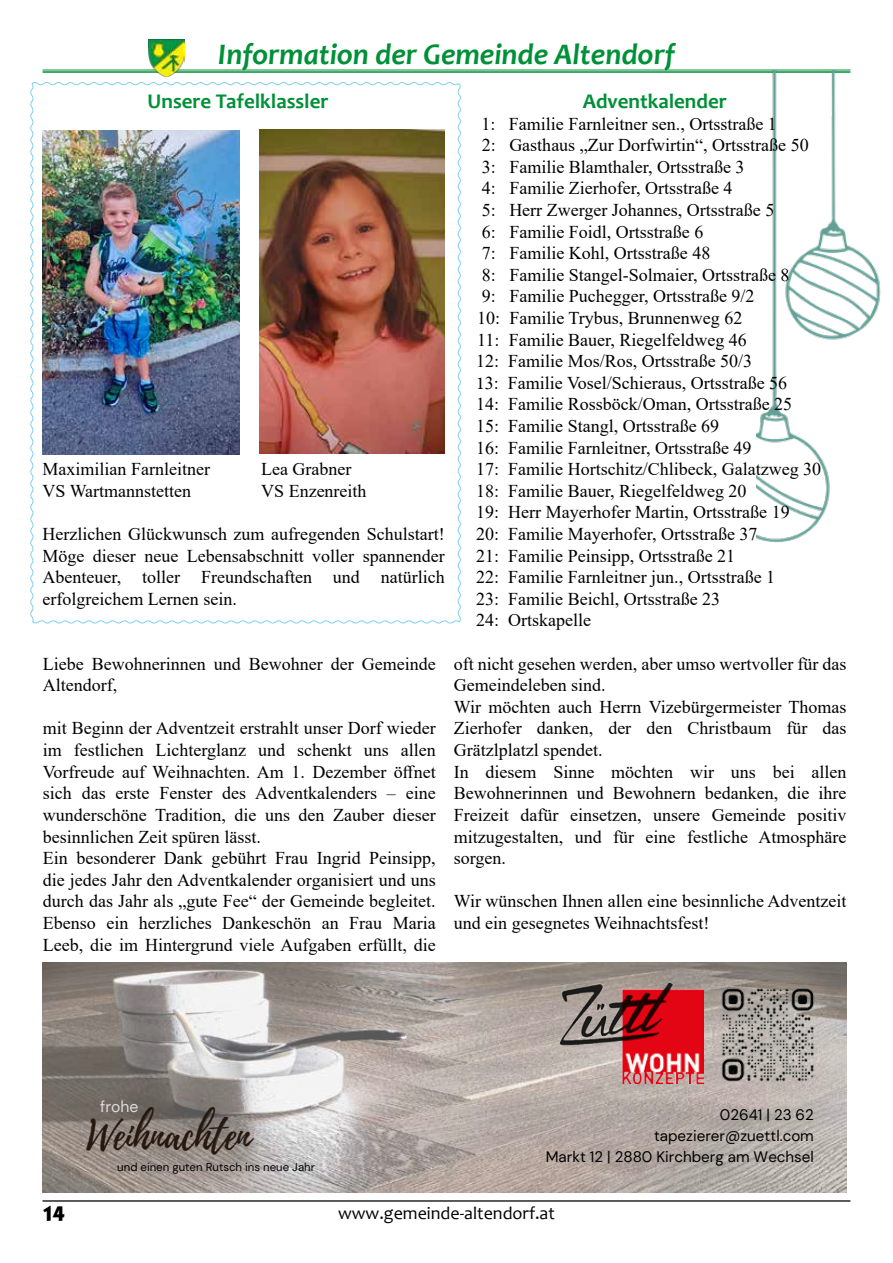
<style>
.page{position:relative;width:893px;height:1263px;background:#fff}
.page>*{position:absolute;margin:0;border:0;box-sizing:border-box;transform-origin:0 0}
.t1{font:40.2px "Playlist Script";color:#27180f}
.t2{font:italic 700 30px "Candara";color:#009037}
.t3{font:700 21px "Candara";color:#009037}
.t4{font:18px/21.6px "Times New Roman";color:#000}
.t5{font:18px "Candara";color:#000}
.t6{font:18px "Kabana Bold Plain";color:#000}
.t7{font:15.75px "DM Sans";color:#dfdbda}
.t8{font:15.15px/20.9px "DM Sans";color:#000;text-align:right}
.t9{font:11.4px "DM Sans";color:#000}
.s1{font-family:"Minion Pro"}
</style>
<div class="page">
<hr style="left:43px;top:70px;width:807px;height:1px;background:#009037">
<hr style="left:43px;top:71px;width:807px;height:2px;background:#009037">
<img style="left:149px;top:40px;width:36px;height:36px">
<hr style="left:43px;top:1200px;width:807px;height:1px;background:#000">
<img style="left:757px;top:70px;width:124px;height:473px">
<img style="left:43px;top:963px;width:803px;height:230px">
<img style="left:560px;top:983px;width:144px;height:100px">
<img style="left:714px;top:981px;width:108px;height:104px">
<img style="left:30px;top:82px;width:431px;height:542px">
<h2 class="t2" style="left:218px;top:36px;width:458px">Information der Gemeinde Altendorf</h2>
<p class="t3" style="left:148px;top:88px;width:182px">Unsere Tafelklassler</p>
<p class="t4" style="left:43px;top:458px;width:169px">Maximilian Farnleitner<br>VS Wartmannstetten</p>
<p class="t4" style="left:261px;top:458px;width:107px">Lea Grabner<br>VS Enzenreith</p>
<p class="t4" style="left:43px;top:523px;width:404px;text-align:justify">Herzlichen Glückwunsch zum aufregenden Schulstart!<br>Möge dieser neue Lebensabschnitt voller spannender Abenteuer, toller Freundschaften und natürlich erfolgreichem Lernen sein.</p>
<p class="t3" style="left:583px;top:88px;width:146px">Adventkalender</p>
<p class="t4" style="left:477px;top:112px;width:333px">1: Familie Farnleitner sen., Ortsstraße 1<br>2: Gasthaus „Zur Dorfwirtin“, Ortsstraße 50<br>3: Familie Blamthaler, Ortsstraße 3<br>4: Familie Zierhofer, Ortsstraße 4<br>5: Herr Zwerger Johannes, Ortsstraße 5<br>6: Familie Foidl, Ortsstraße 6<br>7: Familie Kohl, Ortsstraße 48<br>8: Familie Stangel-Solmaier, Ortsstraße 8<br>9: Familie Puchegger, Ortsstraße 9/2<br>10: Familie Trybus, Brunnenweg 62<br>11: Familie Bauer, Riegelfeldweg 46</p>
<p class="t4" style="left:476px;top:350px;width:346px">12: Familie Mos/Ros, Ortsstraße 50/3<br><span class="s1">1</span>3: Familie Vosel/Schieraus, Ortsstraße 56<br>14: Familie Rossböck/Oman, Ortsstraße 25<br>15: Familie Stangl, Ortsstraße 69<br>16: Familie Farnleitner, Ortsstraße 49<br>17: Familie Hortschitz/Chlibeck, Galatzweg 30<br>18: Familie Bauer, Riegelfeldweg 20<br>19: Herr Mayerhofer Martin, Ortsstraße 19<br>20: Familie Mayerhofer, Ortsstraße 37<br>21: Familie Peinsipp, Ortsstraße 21<br>22: Familie Farnleitner jun., Ortsstraße 1<br>23: Familie Beichl, Ortsstraße 23<br>24: Ortskapelle</p>
<p class="t4" style="left:43px;top:652px;width:394px">Liebe Bewohnerinnen und Bewohner der Gemeinde<br>Altendorf,</p>
<p class="t4" style="left:43px;top:717px;width:394px">mit Beginn der Adventzeit erstrahlt unser Dorf wieder im festlichen Lichterglanz und schenkt uns allen Vorfreude auf Weihnachten. Am 1. Dezember öffnet sich das erste Fenster des Adventkalenders – eine wunderschöne Tradition, die uns den Zauber dieser besinnlichen Zeit spüren lässt.<br>Ein besonderer Dank gebührt Frau Ingrid Peinsipp, die jedes Jahr den Adventkalender organisiert und uns durch das Jahr als „gute Fee“ der Gemeinde begleitet.<br>Ebenso ein herzliches Dankeschön an Frau Maria Leeb, die im Hintergrund viele Aufgaben erfüllt, die</p>
<p class="t4" style="left:454px;top:652px;width:394px">oft nicht gesehen werden, aber umso wertvoller für das Gemeindeleben sind.<br>Wir möchten auch Herrn Vizebürgermeister Thomas Zierhofer danken, der den Christbaum für das Grätzlplatzl spendet.<br>In diesem Sinne möchten wir uns bei allen Bewohnerinnen und Bewohnern bedanken, die ihre Freizeit dafür einsetzen, unsere Gemeinde positiv mitzugestalten, und für eine festliche Atmosphäre sorgen.</p>
<p class="t4" style="left:454px;top:890px;width:394px">Wir wünschen Ihnen allen eine besinnliche Adventzeit und ein gesegnetes Weihnachtsfest!</p>
<p class="t7" style="left:100px;top:1096px;width:40px">frohe</p>
<h1 class="t1" style="left:86px;top:1107px;width:166px">Weihnachten</h1>
<p class="t9" style="left:117px;top:1160px;width:199px">und einen guten Rutsch ins neue Jahr</p>
<p class="t8" style="left:546px;top:1105px;width:270px">02641 | 23 62<br>tapezierer@zuettl.com<br>Markt 12 | 2880 Kirchberg am Wechsel</p>
<p class="t6" style="left:43px;top:1201px;width:24px">14</p>
<p class="t5" style="left:338px;top:1201px;width:218px">www.gemeinde-altendorf.at</p>
</div>
